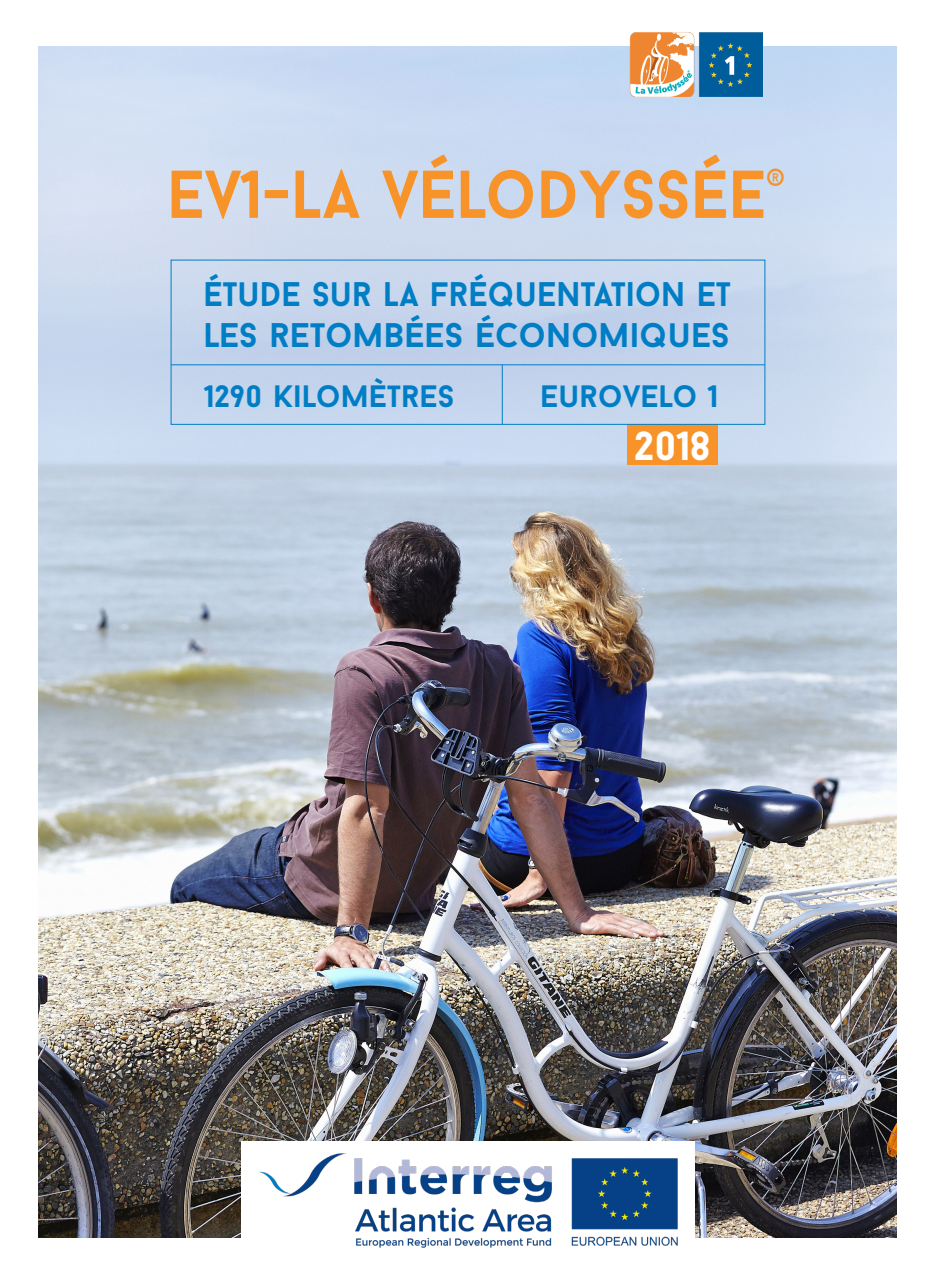
<style>
.page{position:relative;width:936px;height:1276px;background:#fff}
.page>*{position:absolute;margin:0;border:0;box-sizing:border-box;transform-origin:0 0}
.t1{font:700 67.5px "Baron Neue";color:#f79328;scale:.95 1}
.t2{font:700 40.5px "Baron Neue";color:#fff}
.t3{font:700 34.2px/41px "Baron Neue";color:#007ec5;scale:.96 1}
.t4{font:700 30.9px "Baron Neue";color:#007ec5}
.t5{font:29.25px "Baron Neue";color:#f79328;scale:.95 1}
</style>
<div class="page">
<img style="left:38px;top:47px;width:859px;height:1190px">
<img style="left:629px;top:32px;width:133px;height:64px">
<img style="left:246px;top:1140px;width:444px;height:108px">
<div style="left:627px;top:424px;width:90px;height:41px;background:#f79328"></div>
<div style="left:171px;top:260px;width:594px;height:165px;border:1px solid #007ec5"></div>
<hr style="left:502px;top:365px;width:1px;height:59px;background:#007ec5">
<hr style="left:171px;top:364px;width:594px;height:1px;background:#007ec5">
<p class="t1" style="left:167px;top:151px;width:632px">EV1-LA VÉLODYSSÉE</p>
<p class="t5" style="left:766px;top:161px;width:21px">®</p>
<p class="t3" style="left:203px;top:273px;width:551px">ÉTUDE SUR LA FRÉQUENTATION ET<br>LES RETOMBÉES ÉCONOMIQUES</p>
<p class="t4" style="left:205px;top:376px;width:251px">1290 KILOMÈTRES</p>
<p class="t4" style="left:540px;top:376px;width:179px">EUROVELO 1</p>
<p class="t2" style="left:634px;top:420px;width:77px">2018</p>
</div>
